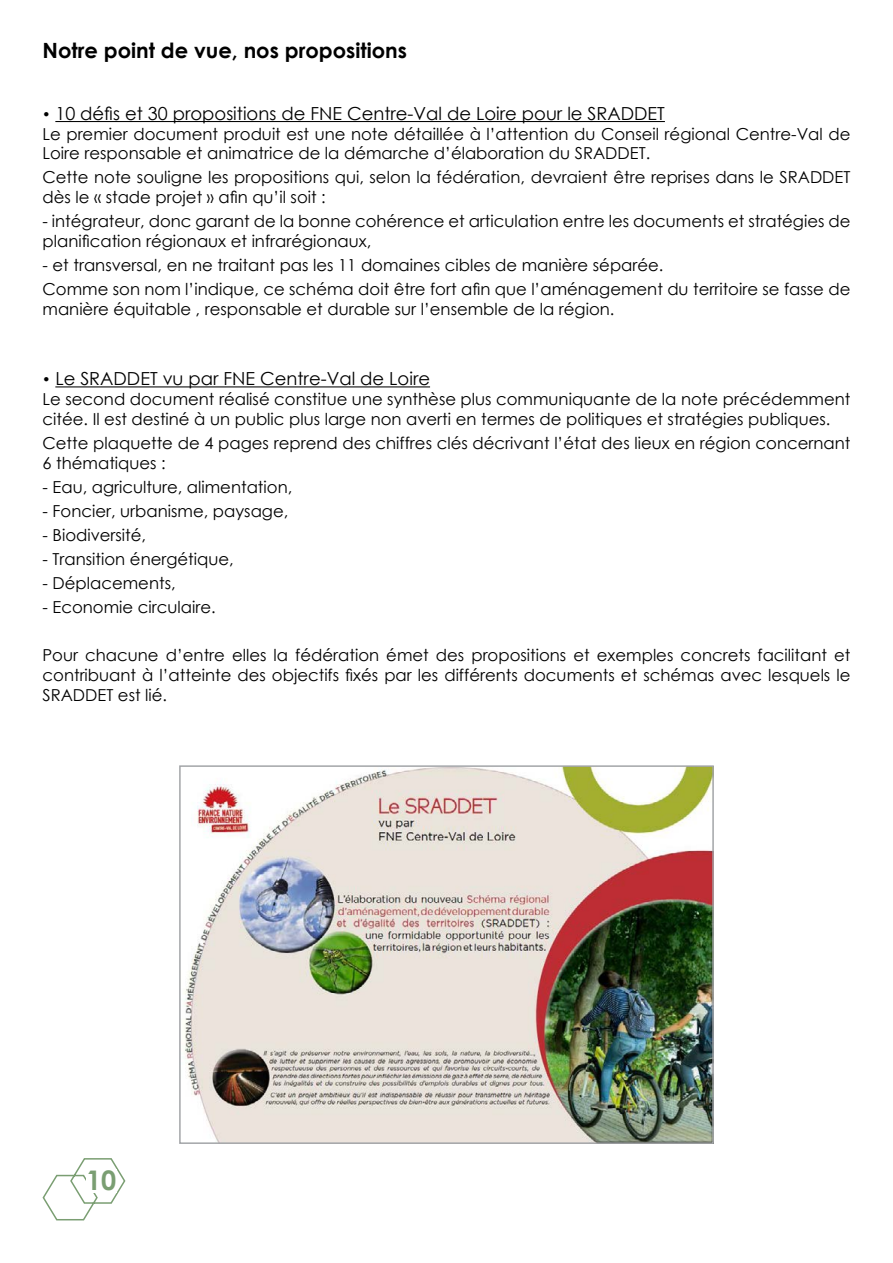
<style>
.page{position:relative;width:893px;height:1263px;background:#fff}
.page>*{position:absolute;margin:0;border:0;box-sizing:border-box;transform-origin:0 0}
.t1{font:700 27px "Century Gothic";color:#7a9e72}
.t2{font:700 21px "Century Gothic";color:#000}
.t3{font:18px "Century Gothic";color:#000}
.t4{font:16.5px/19.8px "Century Gothic";color:#000}
.s1{font-family:"Gotham";font-size:16.5px}
</style>
<div class="page">
<img style="left:184px;top:768px;width:527px;height:373px">
<div style="left:179px;top:765px;width:535px;height:379px;border:2px solid #a3a5a8"></div>
<hr style="left:55px;top:121px;width:610px;height:1px;background:#000">
<hr style="left:55px;top:386px;width:375px;height:1px;background:#000">
<svg style="left:42px;top:1158px;width:84px;height:63px"></svg>
<div style="left:86px;top:1169px;width:31px;height:23px;background:#fff"></div>
<p class="t2" style="left:43px;top:35px;width:366px">Notre point de vue, nos propositions</p>
<p class="t3" style="left:43px;top:101px;width:624px"><span class="s1">•</span> 10 défis et 30 propositions de FNE Centre-Val de Loire pour le SRADDET</p>
<p class="t4" style="left:43px;top:123px;width:809px">Le premier document produit est une note détaillée à l’attention du Conseil régional Centre-Val de<br>Loire responsable et animatrice de la démarche d’élaboration du SRADDET.</p>
<p class="t4" style="left:43px;top:167px;width:809px">Cette note souligne les propositions qui, selon la fédération, devraient être reprises dans le SRADDET dès le « stade projet » afin qu’il soit :</p>
<p class="t4" style="left:43px;top:211px;width:809px">- intégrateur, donc garant de la bonne cohérence et articulation entre les documents et stratégies de planification régionaux et infrarégionaux,</p>
<p class="t4" style="left:43px;top:253px;width:809px;line-height:24px">- et transversal, en ne traitant pas les 11 domaines cibles de manière séparée.<br>Comme son nom l’indique, ce schéma doit être fort afin que l’aménagement du territoire se fasse de</p>
<p class="t4" style="left:43px;top:299px;width:573px">manière équitable , responsable et durable sur l’ensemble de la région.</p>
<p class="t3" style="left:43px;top:366px;width:389px"><span class="s1">•</span> Le SRADDET vu par FNE Centre-Val de Loire</p>
<p class="t4" style="left:43px;top:389px;width:809px">Le second document réalisé constitue une synthèse plus communiquante de la note précédemment citée. Il est destiné à un public plus large non averti en termes de politiques et stratégies publiques.</p>
<p class="t4" style="left:43px;top:433px;width:809px">Cette plaquette de 4 pages reprend des chiffres clés décrivant l’état des lieux en région concernant<br>6 thématiques :</p>
<p class="t4" style="left:43px;top:477px;width:251px">- Eau, agriculture, alimentation,</p>
<p class="t4" style="left:43px;top:501px;width:247px">- Foncier, urbanisme, paysage,</p>
<p class="t4" style="left:43px;top:525px;width:105px">- Biodiversité,</p>
<p class="t4" style="left:43px;top:549px;width:193px">- Transition énergétique,</p>
<p class="t4" style="left:43px;top:573px;width:135px">- Déplacements,</p>
<p class="t4" style="left:43px;top:597px;width:175px">- Economie circulaire.</p>
<p class="t4" style="left:43px;top:645px;width:809px;text-align:justify">Pour chacune d’entre elles la fédération émet des propositions et exemples concrets facilitant et contribuant à l’atteinte des objectifs fixés par les différents documents et schémas avec lesquels le SRADDET est lié.</p>
<h1 class="t1" style="left:86px;top:1159px;width:32px">10</h1>
</div>
